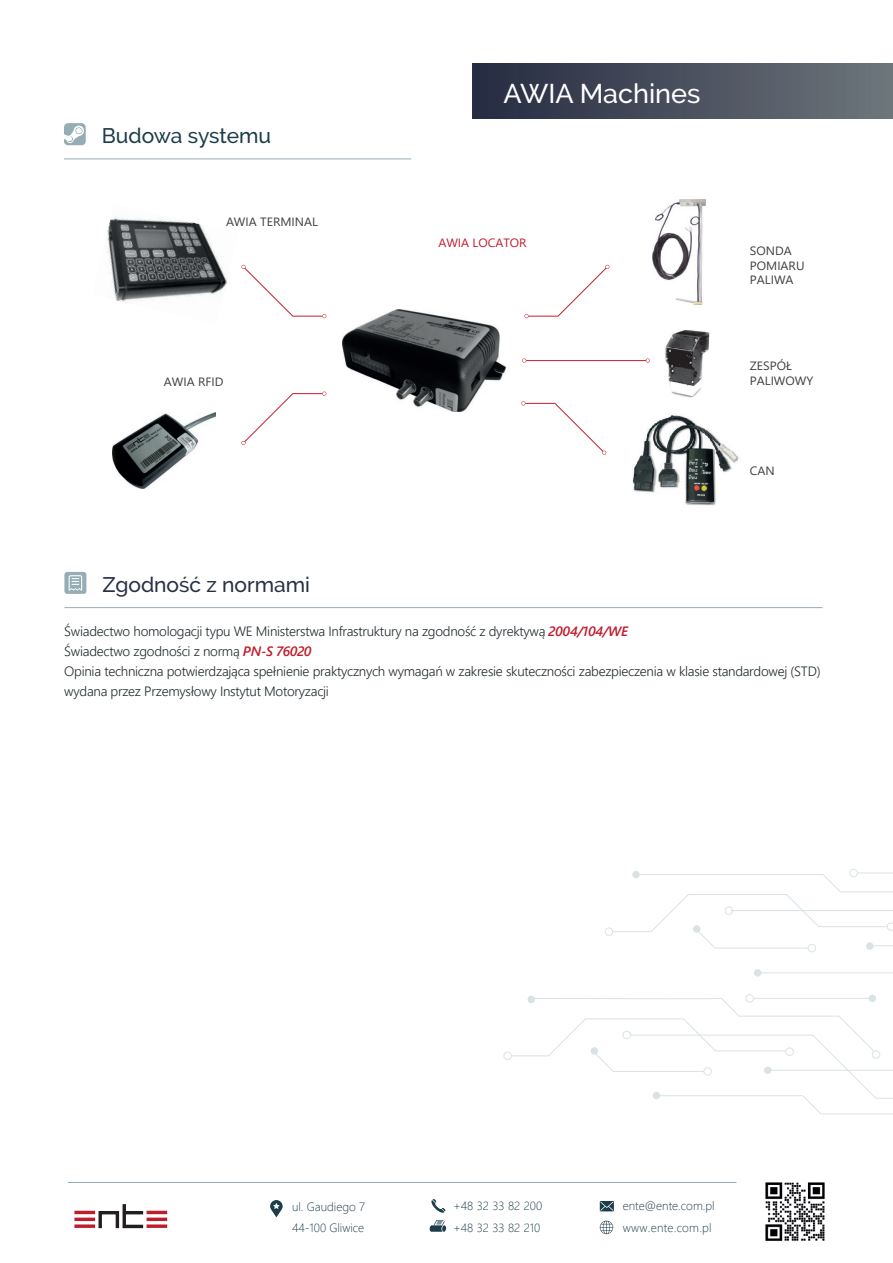
<style>
.page{position:relative;width:893px;height:1263px;background:#fff}
.page>*{position:absolute;margin:0;border:0;box-sizing:border-box;transform-origin:0 0}
.t1{font:500 27px "Raleway";color:#fff}
.t2{font:500 21px "Raleway";color:#282f45}
.t3{font:500 21px "Raleway";color:#1c3d4a}
.t4{font:300 13.5px/20.1px "Segoe UI";letter-spacing:-.02em;color:#232c2f}
.t5{font:300 12px/21.6px "Segoe UI";color:#1c3d4a}
.t6{font:12px/14.4px "Segoe UI";color:#3e3e3f}
.t7{font:12px "Segoe UI";color:#be1d2c}
.s1{font-weight:600;font-style:italic;color:#be1d2c}
</style>
<div class="page">
<img style="left:765px;top:1182px;width:60px;height:59px">
<svg style="left:270px;top:1200px;width:13px;height:17px"></svg>
<svg style="left:430px;top:1220px;width:16px;height:12px"></svg>
<svg style="left:600px;top:1221px;width:13px;height:13px"></svg>
<svg style="left:600px;top:1201px;width:14px;height:10px"></svg>
<svg style="left:431px;top:1199px;width:15px;height:14px"></svg>
<hr style="left:74px;top:1211px;width:21px;height:3px;background:#be1d2c">
<svg style="left:74px;top:1217px;width:21px;height:4px"></svg>
<svg style="left:74px;top:1224px;width:21px;height:4px"></svg>
<hr style="left:147px;top:1211px;width:20px;height:3px;background:#be1d2c">
<svg style="left:147px;top:1217px;width:20px;height:4px"></svg>
<svg style="left:147px;top:1224px;width:20px;height:4px"></svg>
<svg style="left:98px;top:1204px;width:45px;height:24px"></svg>
<hr style="left:68px;top:1182px;width:668px;height:1px;background:#96adb5">
<div style="left:473px;top:63px;width:420px;height:56px;background:linear-gradient(to right,#252b41,#6e767b)"></div>
<svg style="left:64px;top:123px;width:22px;height:22px"></svg>
<hr style="left:64px;top:159px;width:347px;height:1px;background:#96adb5">
<hr style="left:65px;top:607px;width:758px;height:1px;background:#96adb5">
<div style="left:64px;top:572px;width:22px;height:22px;background:#96adb5;border-radius:3px"></div>
<svg style="left:69px;top:575px;width:13px;height:16px"></svg>
<img style="left:107px;top:217px;width:120px;height:85px">
<img style="left:113px;top:413px;width:103px;height:75px">
<img style="left:632px;top:415px;width:107px;height:91px">
<img style="left:343px;top:309px;width:162px;height:103px">
<img style="left:653px;top:200px;width:52px;height:104px">
<img style="left:665px;top:330px;width:45px;height:68px">
<svg style="left:524px;top:265px;width:86px;height:53px"></svg>
<svg style="left:241px;top:265px;width:85px;height:53px"></svg>
<svg style="left:241px;top:392px;width:85px;height:53px"></svg>
<svg style="left:521px;top:401px;width:85px;height:54px"></svg>
<hr style="left:526px;top:360px;width:122px;height:1px;background:#c01f2f">
<svg style="left:646px;top:358px;width:4px;height:5px"></svg>
<svg style="left:522px;top:358px;width:4px;height:5px"></svg>
<hr style="left:857px;top:873px;width:36px;height:1px;background:#96adb5">
<div style="left:849px;top:869px;width:9px;height:8px;border:1px solid #96adb5;border-radius:50%"></div>
<div style="left:503px;top:1052px;width:9px;height:8px;border:1px solid #96adb5;border-radius:50%"></div>
<div style="left:632px;top:871px;width:8px;height:7px;background:#dae2e5;border-radius:50%"></div>
<svg style="left:511px;top:874px;width:382px;height:240px"></svg>
<h2 class="t3" style="left:102px;top:124px;width:171px">Budowa systemu</h2>
<p class="t6" style="left:226px;top:213px;width:93px">AWIA TERMINAL</p>
<p class="t6" style="left:164px;top:373px;width:61px">AWIA RFID</p>
<h1 class="t1" style="left:503px;top:78px;width:199px">AWIA Machines</h1>
<p class="t7" style="left:438px;top:231px;width:90px">AWIA LOCATOR</p>
<p class="t6" style="left:750px;top:243px;width:56px">SONDA<br>POMIARU<br>PALIWA</p>
<p class="t6" style="left:750px;top:358px;width:65px">ZESPÓŁ<br>PALIWOWY</p>
<p class="t6" style="left:750px;top:463px;width:26px">CAN</p>
<h2 class="t2" style="left:102px;top:572px;width:209px">Zgodność z normami</h2>
<p class="t4" style="left:64px;top:620px;width:758px">Świadectwo homologacji typu WE Ministerstwa Infrastruktury na zgodność z dyrektywą <span class="s1">2004/104/WE<br></span>Świadectwo zgodności z normą <span class="s1">PN-S 76020<br></span>Opinia techniczna potwierdzająca spełnienie praktycznych wymagań w zakresie skuteczności zabezpieczenia w klasie standardowej (STD) wydana przez Przemysłowy Instytut Motoryzacji</p>
<p class="t5" style="left:292px;top:1194px;width:75px">ul. Gaudiego 7<br>44-100 Gliwice</p>
<p class="t5" style="left:453px;top:1194px;width:91px">+48 32 33 82 200 +48 32 33 82 210</p>
<p class="t5" style="left:623px;top:1194px;width:93px">ente@ente.com.pl www.ente.com.pl</p>
</div>
